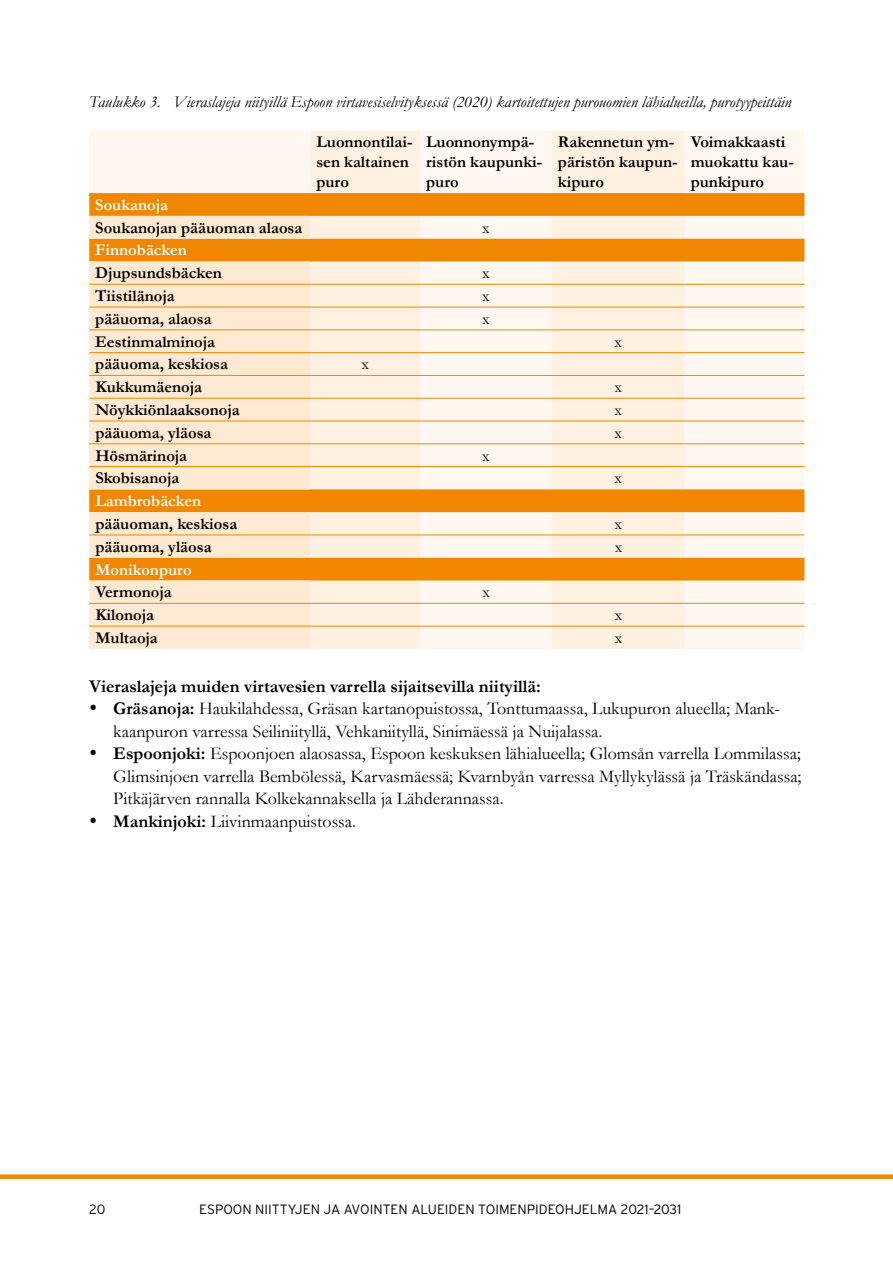
<style>
.page{position:relative;width:893px;height:1263px;background:#fff}
.page>*{position:absolute;margin:0;border:0;box-sizing:border-box;transform-origin:0 0}
.t1{font:18px/22.5px "Garamond";color:#000}
.välirivi{font:700 18px "Garamond";color:#000}
.taulukko_txt{font:700 16.5px/19.8px "Garamond";color:#000}
.t2{font:italic 16.5px "Garamond";color:#000}
.taulukko_otsikko_bol{font:700 16.5px "Garamond";color:#fff}
.taulukko_txt-2{font:16.5px "Garamond";color:#000}
.t3{font:300 13.5px "Interstate";color:#000}
.s1{font-weight:700}
</style>
<div class="page">
<div style="left:0;top:1174px;width:893px;height:5px;background:#f18700"></div>
<div style="left:89px;top:131px;width:715px;height:518px;background:#fff7f0"></div>
<svg style="left:310px;top:131px;width:375px;height:518px;fill:#fef1e2"></svg>
<svg style="left:89px;top:193px;width:715px;height:387px"></svg>
<svg style="left:89px;top:216px;width:221px;height:433px;background:#fbd8ae"></svg>
<hr style="left:89px;top:284px;width:221px;height:1px;background:#f18700">
<hr style="left:310px;top:284px;width:110px;height:1px;background:#f18700">
<hr style="left:420px;top:284px;width:132px;height:1px;background:#f18700">
<hr style="left:552px;top:284px;width:133px;height:1px;background:#f18700">
<hr style="left:685px;top:284px;width:119px;height:1px;background:#f18700">
<hr style="left:89px;top:307px;width:221px;height:1px;background:#f18700">
<hr style="left:310px;top:307px;width:110px;height:1px;background:#f18700">
<hr style="left:420px;top:307px;width:132px;height:1px;background:#f18700">
<hr style="left:552px;top:307px;width:133px;height:1px;background:#f18700">
<hr style="left:685px;top:307px;width:119px;height:1px;background:#f18700">
<hr style="left:89px;top:330px;width:221px;height:1px;background:#f18700">
<hr style="left:310px;top:330px;width:110px;height:1px;background:#f18700">
<hr style="left:420px;top:330px;width:132px;height:1px;background:#f18700">
<hr style="left:552px;top:330px;width:133px;height:1px;background:#f18700">
<hr style="left:685px;top:330px;width:119px;height:1px;background:#f18700">
<hr style="left:89px;top:352px;width:221px;height:1px;background:#f18700">
<hr style="left:310px;top:352px;width:110px;height:1px;background:#f18700">
<hr style="left:420px;top:352px;width:132px;height:1px;background:#f18700">
<hr style="left:552px;top:352px;width:133px;height:1px;background:#f18700">
<hr style="left:685px;top:352px;width:119px;height:1px;background:#f18700">
<hr style="left:89px;top:375px;width:221px;height:1px;background:#f18700">
<hr style="left:310px;top:375px;width:110px;height:1px;background:#f18700">
<hr style="left:420px;top:375px;width:132px;height:1px;background:#f18700">
<hr style="left:552px;top:375px;width:133px;height:1px;background:#f18700">
<hr style="left:685px;top:375px;width:119px;height:1px;background:#f18700">
<hr style="left:89px;top:398px;width:221px;height:1px;background:#f18700">
<hr style="left:310px;top:398px;width:110px;height:1px;background:#f18700">
<hr style="left:420px;top:398px;width:132px;height:1px;background:#f18700">
<hr style="left:552px;top:398px;width:133px;height:1px;background:#f18700">
<hr style="left:685px;top:398px;width:119px;height:1px;background:#f18700">
<hr style="left:89px;top:421px;width:221px;height:1px;background:#f18700">
<hr style="left:310px;top:421px;width:110px;height:1px;background:#f18700">
<hr style="left:420px;top:421px;width:132px;height:1px;background:#f18700">
<hr style="left:552px;top:421px;width:133px;height:1px;background:#f18700">
<hr style="left:685px;top:421px;width:119px;height:1px;background:#f18700">
<hr style="left:89px;top:443px;width:221px;height:1px;background:#f18700">
<hr style="left:310px;top:443px;width:110px;height:1px;background:#f18700">
<hr style="left:420px;top:443px;width:132px;height:1px;background:#f18700">
<hr style="left:552px;top:443px;width:133px;height:1px;background:#f18700">
<hr style="left:685px;top:443px;width:119px;height:1px;background:#f18700">
<hr style="left:89px;top:466px;width:221px;height:1px;background:#f18700">
<hr style="left:310px;top:466px;width:110px;height:1px;background:#f18700">
<hr style="left:420px;top:466px;width:132px;height:1px;background:#f18700">
<hr style="left:552px;top:466px;width:133px;height:1px;background:#f18700">
<hr style="left:685px;top:466px;width:119px;height:1px;background:#f18700">
<hr style="left:89px;top:535px;width:221px;height:1px;background:#f18700">
<hr style="left:310px;top:535px;width:110px;height:1px;background:#f18700">
<hr style="left:420px;top:535px;width:132px;height:1px;background:#f18700">
<hr style="left:552px;top:535px;width:133px;height:1px;background:#f18700">
<hr style="left:685px;top:535px;width:119px;height:1px;background:#f18700">
<hr style="left:89px;top:603px;width:221px;height:1px;background:#f18700">
<hr style="left:310px;top:603px;width:110px;height:1px;background:#f18700">
<hr style="left:420px;top:603px;width:132px;height:1px;background:#f18700">
<hr style="left:552px;top:603px;width:133px;height:1px;background:#f18700">
<hr style="left:685px;top:603px;width:119px;height:1px;background:#f18700">
<hr style="left:89px;top:626px;width:221px;height:1px;background:#f18700">
<hr style="left:310px;top:626px;width:110px;height:1px;background:#f18700">
<hr style="left:420px;top:626px;width:132px;height:1px;background:#f18700">
<hr style="left:552px;top:626px;width:133px;height:1px;background:#f18700">
<hr style="left:685px;top:626px;width:119px;height:1px;background:#f18700">
<p class="t2" style="left:89px;top:90px;width:704px">Taulukko 3. Vieraslajeja niityillä Espoon virtavesiselvityksessä (2020) kartoitettujen purouomien lähialueilla, purotyypeittäin</p>
<p class="taulukko_txt" style="left:316px;top:132px;width:98px">Luonnontilai&shy;sen kaltainen puro</p>
<p class="taulukko_txt" style="left:426px;top:132px;width:118px">Luonnonympä&shy;ristön kaupunki&shy;puro</p>
<p class="taulukko_txt" style="left:558px;top:132px;width:121px">Rakennetun ym&shy;päristön kaupun&shy;kipuro</p>
<p class="taulukko_txt" style="left:691px;top:132px;width:105px">Voimakkaasti muokattu kau&shy;punkipuro</p>
<p class="taulukko_otsikko_bol" style="left:95px;top:193px;width:74px">Soukanoja</p>
<p class="taulukko_txt" style="left:95px;top:218px;width:209px">Soukanojan pääuoman alaosa</p>
<p class="taulukko_txt-2" style="left:482px;top:216px;width:9px">x</p>
<p class="taulukko_otsikko_bol" style="left:95px;top:239px;width:93px">Finnobäcken</p>
<p class="taulukko_txt" style="left:95px;top:263px;width:128px">Djupsundsbäcken</p>
<p class="taulukko_txt-2" style="left:482px;top:262px;width:9px">x</p>
<p class="taulukko_txt" style="left:95px;top:286px;width:81px">Tiistilänoja</p>
<p class="taulukko_txt-2" style="left:482px;top:285px;width:9px">x</p>
<p class="taulukko_txt" style="left:95px;top:309px;width:118px">pääuoma, alaosa</p>
<p class="taulukko_txt-2" style="left:482px;top:308px;width:9px">x</p>
<p class="taulukko_txt" style="left:95px;top:332px;width:121px">Eestinmalminoja</p>
<p class="taulukko_txt-2" style="left:615px;top:330px;width:9px">x</p>
<p class="taulukko_txt" style="left:95px;top:354px;width:134px">pääuoma, keskiosa</p>
<p class="taulukko_txt-2" style="left:361px;top:353px;width:9px">x</p>
<p class="taulukko_txt" style="left:95px;top:377px;width:108px">Kukkumäenoja</p>
<p class="taulukko_txt-2" style="left:615px;top:376px;width:9px">x</p>
<p class="taulukko_txt" style="left:95px;top:400px;width:146px">Nöykkiönlaaksonoja</p>
<p class="taulukko_txt-2" style="left:615px;top:399px;width:9px">x</p>
<p class="taulukko_txt" style="left:95px;top:423px;width:118px">pääuoma, yläosa</p>
<p class="taulukko_txt-2" style="left:615px;top:421px;width:9px">x</p>
<p class="taulukko_txt" style="left:95px;top:445px;width:93px">Hösmärinoja</p>
<p class="taulukko_txt-2" style="left:482px;top:444px;width:9px">x</p>
<p class="taulukko_txt" style="left:95px;top:468px;width:85px">Skobisanoja</p>
<p class="taulukko_txt-2" style="left:615px;top:467px;width:9px">x</p>
<p class="taulukko_otsikko_bol" style="left:95px;top:490px;width:107px">Lambrobäcken</p>
<p class="taulukko_txt" style="left:95px;top:514px;width:143px">pääuoman, keskiosa</p>
<p class="taulukko_txt-2" style="left:615px;top:513px;width:9px">x</p>
<p class="taulukko_txt" style="left:95px;top:537px;width:118px">pääuoma, yläosa</p>
<p class="taulukko_txt-2" style="left:615px;top:535px;width:9px">x</p>
<p class="taulukko_otsikko_bol" style="left:95px;top:558px;width:98px">Monikonpuro</p>
<p class="taulukko_txt" style="left:95px;top:582px;width:78px">Vermonoja</p>
<p class="taulukko_txt-2" style="left:482px;top:581px;width:9px">x</p>
<p class="taulukko_txt" style="left:95px;top:605px;width:60px">Kilonoja</p>
<p class="taulukko_txt-2" style="left:615px;top:604px;width:9px">x</p>
<p class="taulukko_txt" style="left:95px;top:628px;width:64px">Multaoja</p>
<p class="taulukko_txt-2" style="left:615px;top:627px;width:9px">x</p>
<p class="välirivi" style="left:89px;top:674px;width:453px">Vieraslajeja muiden virtavesien varrella sijaitsevilla niityillä:</p>
<p class="t1" style="left:113px;top:697px;width:668px"><span class="s1">Gräsanoja:</span> Haukilahdessa, Gräsan kartanopuistossa, Tonttumaassa, Lukupuron alueella; Mank&shy;kaanpuron varressa Seiliniityllä, Vehkaniityllä, Sinimäessä ja Nuijalassa.</p>
<p class="t1" style="left:113px;top:742px;width:690px;text-align:justify"><span class="s1">Espoonjoki:</span> Espoonjoen alaosassa, Espoon keskuksen lähialueella; Glomsån varrella Lommilassa; Glimsinjoen varrella Bembölessä, Karvasmäessä; Kvarnbyån varressa Myllykylässä ja Träskändassa; Pitkäjärven rannalla Kolkekannaksella ja Lähderannassa.</p>
<p class="t1" style="left:113px;top:809px;width:244px"><span class="s1">Mankinjoki:</span> Liivinmaanpuistossa.</p>
<p class="t3" style="left:89px;top:1201px;width:18px">20</p>
<p class="t3" style="left:199px;top:1201px;width:483px">ESPOON NIITTYJEN JA AVOINTEN ALUEIDEN TOIMENPIDEOHJELMA 2021–2031</p>
</div>
